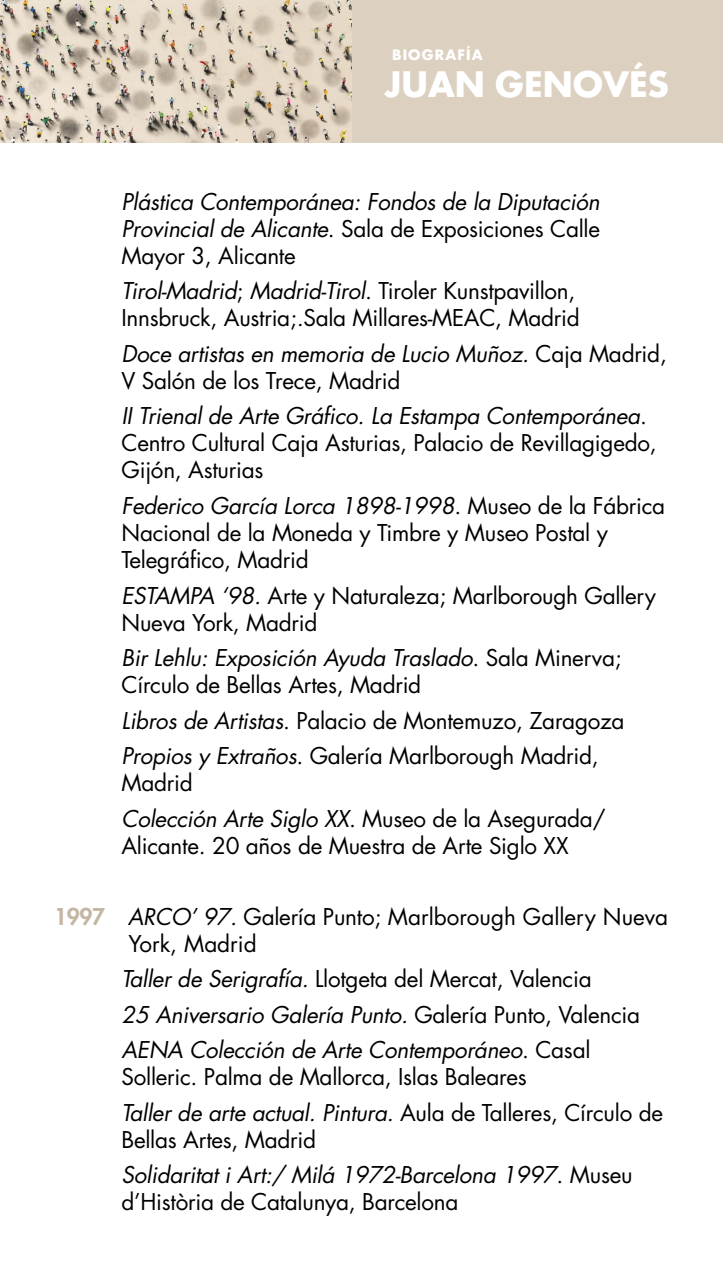
<style>
.page{position:relative;width:723px;height:1263px;background:#fff}
.page>*{position:absolute;margin:0;border:0;box-sizing:border-box;transform-origin:0 0}
.t1{font:700 34.2px "Futura Std";color:#fff}
.t2{font:22.5px/27px "Futura Std";letter-spacing:-.01em;color:#000}
.t3{font:italic 22.5px/27px "Futura Std";letter-spacing:-.01em;color:#000}
.t4{font:700 13.95px "Futura Std";letter-spacing:.08em;color:#fff}
.s1{font-style:normal}
.s2{font-style:italic}
.s3{font-weight:800;color:#c3b6a3}
</style>
<div class="page">
<img style="left:0;top:0;width:352px;height:142px">
<div style="left:352px;top:0;width:371px;height:142px;background:#dcd0c0"></div>
<p class="t4" style="left:392px;top:46px;width:92px">BIOGRAFÍA</p>
<h1 class="t1" style="left:385px;top:61px;width:286px">JUAN GENOVÉS</h1>
<p class="t3" style="left:122px;top:188px;width:480px;text-align:justify">Plástica Contemporánea: Fondos de la Diputación Provincial de Alicante<span class="s1">. Sala de Exposiciones Calle Mayor 3, Alicante</span></p>
<p class="t2" style="left:122px;top:278px;width:460px"><span class="s2">Tirol-Madrid</span>; <span class="s2">Madrid-Tirol</span>. Tiroler Kunstpavillon,<br>Innsbruck, Austria;<span class="s2">.</span>Sala Millares-MEAC, Madrid</p>
<p class="t3" style="left:122px;top:340px;width:547px">Doce artistas en memoria de Lucio Muñoz. <span class="s1">Caja Madrid,<br>V Salón de los Trece, Madrid</span></p>
<p class="t2" style="left:122px;top:403px;width:537px"><span class="s2">II Trienal de Arte Gráfico. La Estampa Contemporánea</span>.<br>Centro Cultural Caja Asturias, Palacio de Revillagigedo,<br>Gijón, Asturias</p>
<p class="t2" style="left:122px;top:492px;width:545px"><span class="s2">Federico García Lorca 1898-1998</span>. Museo de la Fábrica<br>Nacional de la Moneda y Timbre y Museo Postal y<br>Telegráfico, Madrid</p>
<p class="t2" style="left:122px;top:582px;width:536px"><span class="s2">ESTAMPA ‘98.</span> Arte y Naturaleza; Marlborough Gallery<br>Nueva York, Madrid</p>
<p class="t2" style="left:122px;top:644px;width:502px"><span class="s2">Bir Lehlu: Exposición Ayuda Traslado</span>. Sala Minerva;<br>Círculo de Bellas Artes, Madrid</p>
<p class="t2" style="left:122px;top:703px;width:504px;line-height:35.5px"><span class="s2">Libros de Artistas</span>. Palacio de Montemuzo, Zaragoza<br><span class="s2">Propios y Extraños</span>. Galería Marlborough Madrid,</p>
<p class="t2" style="left:122px;top:765px;width:485px;line-height:35.5px">Madrid<br><span class="s2">Colección Arte Siglo XX</span>. Museo de la Asegurada/</p>
<p class="t2" style="left:122px;top:832px;width:449px">Alicante. 20 años de Muestra de Arte Siglo XX</p>
<p class="t2" style="left:128px;top:903px;width:541px;text-indent:-74px"><span class="s3">1997 .</span><span class="s2">ARCO’ 97.</span> Galería Punto; Marlborough Gallery Nueva<br>York, Madrid</p>
<p class="t3" style="left:122px;top:961px;width:520px;line-height:35.5px">Taller de Serigrafía. <span class="s1">Llotgeta del Mercat, Valencia<br></span>25 Aniversario Galería Punto. <span class="s1">Galería Punto, Valencia<br></span>AENA Colección de Arte Contemporáneo<span class="s1">. Casal</span></p>
<p class="t2" style="left:122px;top:1059px;width:543px;line-height:35.5px">Solleric. Palma de Mallorca, Islas Baleares<br><span class="s2">Taller de arte actual. Pintura.</span> Aula de Talleres, Círculo de</p>
<p class="t3" style="left:122px;top:1122px;width:513px;line-height:35.5px"><span class="s1">Bellas Artes, Madrid<br></span>Solidaritat i Art:/ Milá 1972-Barcelona 1997<span class="s1">. Museu</span></p>
<p class="t2" style="left:122px;top:1188px;width:338px">d’Història de Catalunya, Barcelona</p>
</div>
